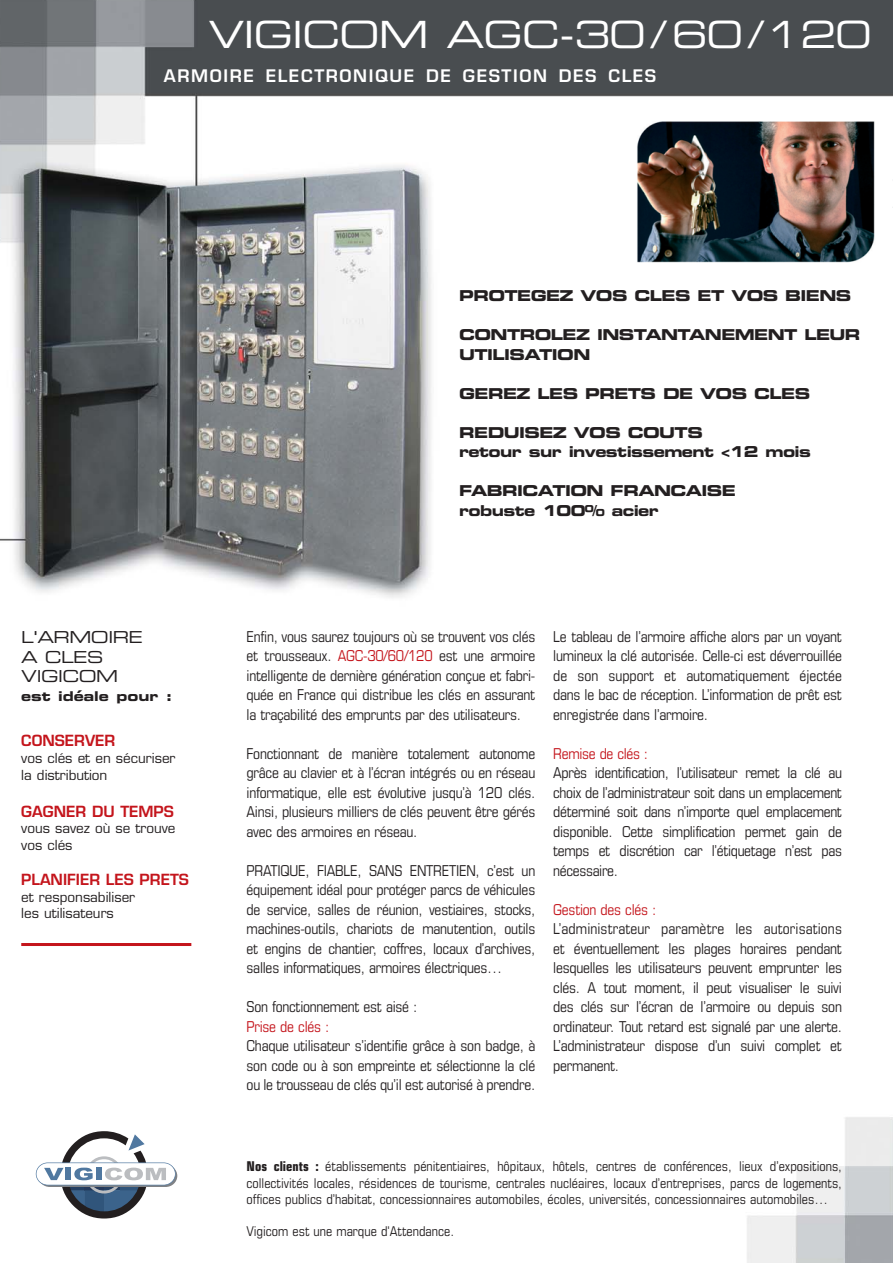
<style>
.page{position:relative;width:893px;height:1263px;background:#fff}
.page>*{position:absolute;margin:0;border:0;box-sizing:border-box;transform-origin:0 0}
.t1{font:37.5px "Eurostile Extended Two";letter-spacing:-.03em;color:#fff}
.t2{font:600 16.8px "Eurostile";letter-spacing:.095em;color:#fff}
.t3{font:16.5px/19.8px "Eurostile Extended Two";letter-spacing:-.03em;color:#231f20}
.t4{font:condensed 15px/19.5px "Eurostile";letter-spacing:-.015em;color:#231f20;text-align:justify}
.t5{font:15px/19.5px "Eurostile Bold Extended Two";letter-spacing:-.04em;color:#231f20}
.t6{font:condensed 15px "Eurostile";letter-spacing:-.015em;color:#c4151c}
.t7{font:600 15px "Eurostile";color:#c4151c}
.t8{font:condensed 13.5px/16.2px "Eurostile";color:#231f20;text-align:justify}
.t9{font:13.5px/16.2px "Eurostile";color:#231f20}
.t10{font:13.5px "Eurostile Bold Extended Two";color:#231f20}
.s1{color:#c4151c}
.s2{font-weight:700}
</style>
<div class="page">
<img style="left:0;top:0;width:893px;height:1263px">
<hr style="left:21px;top:943px;width:170px;height:3px;background:#c4151c">
<svg style="left:36px;top:1131px;width:141px;height:87px"></svg>
<img style="left:624px;top:117px;width:268px;height:152px">
<h1 class="t1" style="left:208px;top:21px;width:665px">VIGICOM AGC-30 / 60 /120</h1>
<p class="t2" style="left:164px;top:69px;width:494px">ARMOIRE ELECTRONIQUE DE GESTION DES CLES</p>
<p class="t3" style="left:21px;top:628px;width:123px">L'ARMOIRE<br>A CLES<br>VIGICOM</p>
<p class="t10" style="left:21px;top:691px;width:153px">est idéale pour :</p>
<p class="t7" style="left:21px;top:735px;width:96px">CONSERVER</p>
<p class="t9" style="left:21px;top:751px;width:156px;line-height:17px">vos clés et en sécuriser la distribution</p>
<p class="t7" style="left:21px;top:805px;width:154px">GAGNER DU TEMPS</p>
<p class="t9" style="left:21px;top:822px;width:156px">vous savez où se trouve vos clés</p>
<p class="t7" style="left:21px;top:874px;width:169px">PLANIFIER LES PRETS</p>
<p class="t9" style="left:21px;top:890px;width:116px">et responsabiliser les utilisateurs</p>
<p class="t5" style="left:459px;top:287px;width:394px">PROTEGEZ VOS CLES ET VOS BIENS</p>
<p class="t5" style="left:459px;top:326px;width:403px">CONTROLEZ INSTANTANEMENT LEUR<br>UTILISATION</p>
<p class="t5" style="left:459px;top:385px;width:352px">GEREZ LES PRETS DE VOS CLES</p>
<p class="t5" style="left:459px;top:424px;width:353px">REDUISEZ VOS COUTS<br>retour sur investissement &lt;12 mois</p>
<p class="t5" style="left:459px;top:482px;width:278px">FABRICATION FRANCAISE robuste 100% acier</p>
<p class="t4" style="left:247px;top:628px;width:290px">Enfin, vous saurez toujours où se trouvent vos clés et trousseaux. <span class="s1">AGC-30/60/120</span> est une armoire intelligente de dernière génération conçue et fabri&shy;quée en France qui distribue les clés en assurant la traçabilité des emprunts par des utilisateurs.</p>
<p class="t4" style="left:247px;top:745px;width:290px">Fonctionnant de manière totalement autonome grâce au clavier et à l’écran intégrés ou en réseau informatique, elle est évolutive jusqu’à 120 clés.<br>Ainsi, plusieurs milliers de clés peuvent être gérés avec des armoires en réseau.</p>
<p class="t4" style="left:247px;top:862px;width:290px">PRATIQUE, FIABLE, SANS ENTRETIEN, c’est un équipement idéal pour protéger parcs de véhicules de service, salles de réunion, vestiaires, stocks, machines-outils, chariots de manutention, outils et engins de chantier, coffres, locaux d’archives, salles informatiques, armoires électriques…</p>
<p class="t4" style="left:247px;top:998px;width:172px">Son fonctionnement est aisé :</p>
<p class="t6" style="left:247px;top:1021px;width:84px">Prise de clés :</p>
<p class="t4" style="left:247px;top:1037px;width:290px">Chaque utilisateur s’identifie grâce à son badge, à son code ou à son empreinte et sélectionne la clé ou le trousseau de clés qu’il est autorisé à prendre.</p>
<p class="t4" style="left:553px;top:628px;width:290px">Le tableau de l’armoire affiche alors par un voyant lumineux la clé autorisée. Celle-ci est déverrouillée de son support et automatiquement éjectée dans le bac de réception. L’information de prêt est enregistrée dans l’armoire.</p>
<p class="t6" style="left:553px;top:748px;width:96px">Remise de clés :</p>
<p class="t4" style="left:553px;top:764px;width:290px">Après identification, l’utilisateur remet la clé au choix de l’administrateur soit dans un emplacement déterminé soit dans n’importe quel emplacement disponible. Cette simplification permet gain de temps et discrétion car l’étiquetage n’est pas nécessaire.</p>
<p class="t6" style="left:553px;top:904px;width:105px">Gestion des clés :</p>
<p class="t4" style="left:553px;top:920px;width:290px">L’administrateur paramètre les autorisations et éventuellement les plages horaires pendant lesquelles les utilisateurs peuvent emprunter les clés. A tout moment, il peut visualiser le suivi des clés sur l’écran de l’armoire ou depuis son ordinateur. Tout retard est signalé par une alerte.<br>L’administrateur dispose d’un suivi complet et permanent.</p>
<p class="t8" style="left:247px;top:1160px;width:597px"><span class="s2">Nos clients :</span> établissements pénitentiaires, hôpitaux, hôtels, centres de conférences, lieux d’expositions, collectivités locales, résidences de tourisme, centrales nucléaires, locaux d’entreprises, parcs de logements, offices publics d’habitat, concessionnaires automobiles, écoles, universités, concessionnaires automobiles…</p>
<p class="t8" style="left:247px;top:1224px;width:209px">Vigicom est une marque d'Attendance.</p>
</div>
